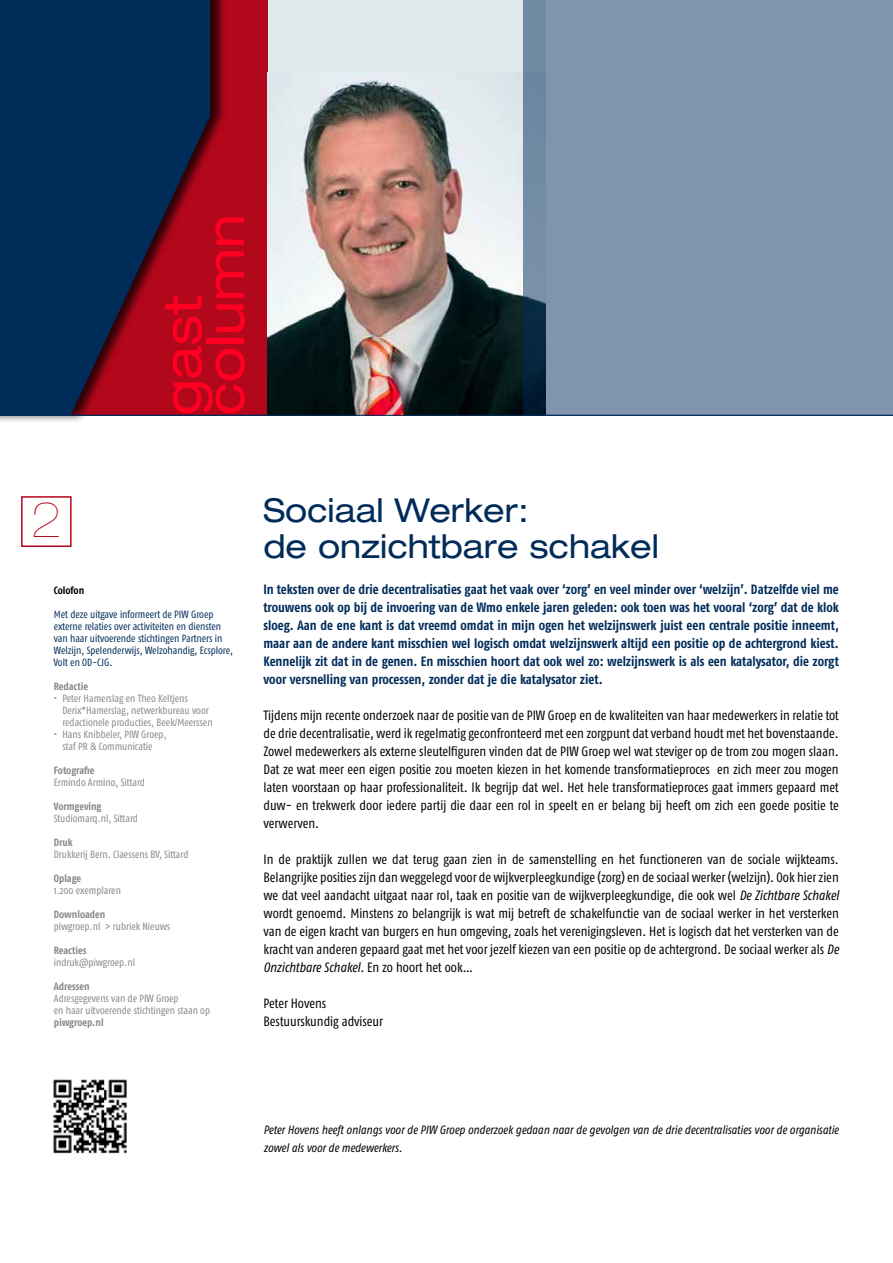
<style>
.page{position:relative;width:893px;height:1263px;background:#fff}
.page>*{position:absolute;margin:0;border:0;box-sizing:border-box;transform-origin:0 0}
.t1{font:expanded 52.2px/42.8px "Helvetica Neue";color:#f02}
.t2{font:900 expanded 48px "Helvetica Neue";color:#b3071b}
.t3{font:expanded 33px/36px "Helvetica Neue";color:#002c5a}
.t4{font:13.5px/18px "Fago Co";color:#000;text-align:justify}
.t5{font:700 13.5px/18px "Fago Co";letter-spacing:-.005em;color:#002c5a;text-align:justify}
.t6{font:italic 12px/18px "Fago Co";color:#000}
.t7{font:10.5px/12px "Fago Co";color:#87888a}
.t8{font:10.5px/12px "Fago Co";color:#002c5a}
.t9{font:700 10.5px "Fago Co";letter-spacing:-.005em;color:#87888a}
.t10{font:700 10.5px "Fago Co";color:#000}
.s1{font-style:italic}
</style>
<div class="page">
<div style="left:0;top:0;width:324px;height:415px;background:#b3071b"></div>
<div style="left:0;top:0;width:227px;height:423px;background:#000;opacity:.75"></div>
<svg style="left:0;top:0;width:210px;height:415px;fill:#002c5a"></svg>
<div style="left:21px;top:496px;width:51px;height:51px;border:2px solid #b3071b"></div>
<img style="left:53px;top:1079px;width:74px;height:75px">
<div style="left:268px;top:0;width:277px;height:416px;background:#dee9ec"></div>
<img style="left:268px;top:73px;width:255px;height:342px">
<div style="left:523px;top:0;width:370px;height:415px;background:#8095ac"></div>
<hr style="left:0;top:415px;width:893px;height:1px;background:#002c5a">
<h1 class="t1" style="left:160px;top:415px;width:203px;rotate:-90deg">gast column</h1>
<h2 class="t2" style="left:31px;top:492px;width:33px">2</h2>
<p class="t10" style="left:54px;top:584px;width:32px">Colofon</p>
<p class="t8" style="left:54px;top:608px;width:181px">Met deze uitgave informeert de PIW Groep externe relaties over activiteiten en diensten van haar uitvoerende stichtingen Partners in Welzijn, Spelenderwijs, Welzohandig, Ecsplore, Volt en OD-CJG.</p>
<p class="t9" style="left:54px;top:680px;width:36px">Redactie</p>
<p class="t7" style="left:62px;top:692px;width:152px;text-indent:-9px">• Peter Hamerslag en Theo Keltjens<br>Derix*Hamerslag, netwerkbureau voor redactionele producties, Beek/Meerssen</p>
<p class="t7" style="left:54px;top:728px;width:114px;text-align:center">• Hans Knibbeler, PIW Groep, staf PR &amp; Communicatie</p>
<p class="t9" style="left:54px;top:764px;width:42px">Fotografie</p>
<p class="t7" style="left:54px;top:776px;width:93px">Ermindo Armino, Sittard</p>
<p class="t9" style="left:54px;top:800px;width:49px">Vormgeving</p>
<p class="t7" style="left:54px;top:812px;width:86px">Studiomarq.nl, Sittard</p>
<p class="t9" style="left:54px;top:836px;width:20px">Druk</p>
<p class="t7" style="left:54px;top:848px;width:136px">Drukkerij Bern. Claessens BV, Sittard</p>
<p class="t9" style="left:54px;top:872px;width:29px">Oplage</p>
<p class="t7" style="left:54px;top:884px;width:69px">1.200 exemplaren</p>
<p class="t9" style="left:54px;top:908px;width:53px">Downloaden</p>
<p class="t7" style="left:54px;top:920px;width:118px">piwgroep.nl &gt; rubriek Nieuws</p>
<p class="t9" style="left:54px;top:944px;width:34px">Reacties</p>
<p class="t7" style="left:54px;top:956px;width:83px">indruk@piwgroep.nl</p>
<p class="t9" style="left:54px;top:980px;width:37px">Adressen</p>
<p class="t7" style="left:54px;top:992px;width:158px">Adresgegevens van de PIW Groep<br>en haar uitvoerende stichtingen staan op</p>
<p class="t9" style="left:54px;top:1016px;width:51px">piwgroep.nl</p>
<h3 class="t3" style="left:263px;top:492px;width:397px">Sociaal Werker:<br>de onzichtbare schakel</h3>
<p class="t5" style="left:263px;top:580px;width:577px">In teksten over de drie decentralisaties gaat het vaak over ‘zorg’ en veel minder over ‘welzijn’. Datzelfde viel me trouwens ook op bij de invoering van de Wmo enkele jaren geleden: ook toen was het vooral ‘zorg’ dat de klok sloeg. Aan de ene kant is dat vreemd omdat in mijn ogen het welzijnswerk juist een centrale positie inneemt, maar aan de andere kant misschien wel logisch omdat welzijnswerk altijd een positie op de achtergrond kiest.<br>Kennelijk zit dat in de genen. En misschien hoort dat ook wel zo: welzijnswerk is als een katalysator, die zorgt voor versnelling van processen, zonder dat je die katalysator ziet.</p>
<p class="t4" style="left:263px;top:706px;width:577px">Tijdens mijn recente onderzoek naar de positie van de PIW Groep en de kwaliteiten van haar medewerkers in relatie tot de drie decentralisatie, werd ik regelmatig geconfronteerd met een zorgpunt dat verband houdt met het bovenstaande.<br>Zowel medewerkers als externe sleutelfiguren vinden dat de PIW Groep wel wat steviger op de trom zou mogen slaan.<br>Dat ze wat meer een eigen positie zou moeten kiezen in het komende transformatieproces en zich meer zou mogen laten voorstaan op haar professionaliteit. Ik begrijp dat wel. Het hele transformatieproces gaat immers gepaard met duw- en trekwerk door iedere partij die daar een rol in speelt en er belang bij heeft om zich een goede positie te verwerven.</p>
<p class="t4" style="left:263px;top:850px;width:577px">In de praktijk zullen we dat terug gaan zien in de samenstelling en het functioneren van de sociale wijkteams.<br>Belangrijke posities zijn dan weggelegd voor de wijkverpleegkundige (zorg) en de sociaal werker (welzijn). Ook hier zien we dat veel aandacht uitgaat naar rol, taak en positie van de wijkverpleegkundige, die ook wel <span class="s1">De Zichtbare Schakel </span>wordt genoemd. Minstens zo belangrijk is wat mij betreft de schakelfunctie van de sociaal werker in het versterken van de eigen kracht van burgers en hun omgeving, zoals het verenigingsleven. Het is logisch dat het versterken van de kracht van anderen gepaard gaat met het voor jezelf kiezen van een positie op de achtergrond. De sociaal werker als <span class="s1">De Onzichtbare Schakel</span>. En zo hoort het ook…</p>
<p class="t4" style="left:263px;top:994px;width:121px">Peter Hovens<br>Bestuurskundig adviseur</p>
<p class="t6" style="left:263px;top:1121px;width:577px">Peter Hovens heeft onlangs voor de PIW Groep onderzoek gedaan naar de gevolgen van de drie decentralisaties voor de organisatie zowel als voor de medewerkers.</p>
</div>
